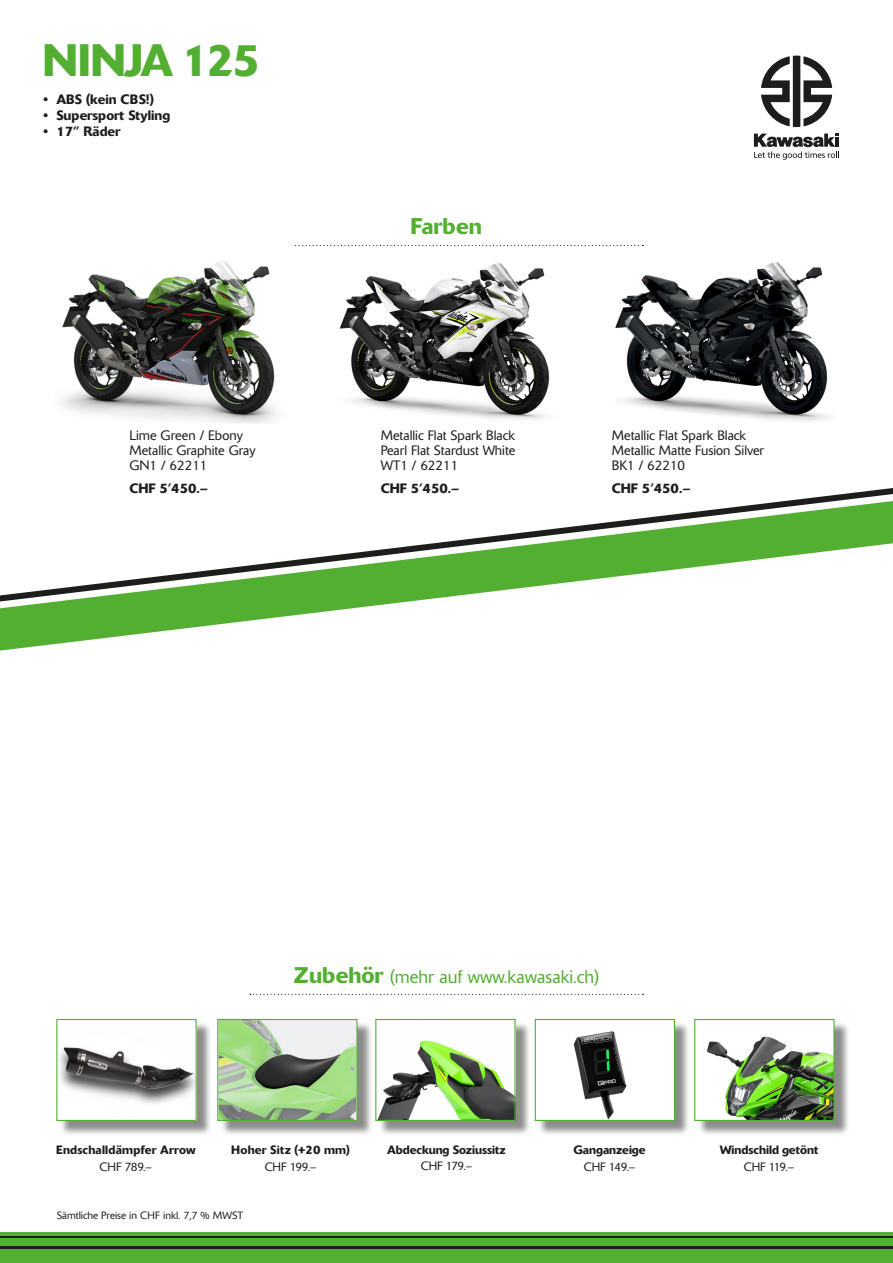
<style>
.page{position:relative;width:893px;height:1263px;background:#fff}
.page>*{position:absolute;margin:0;border:0;box-sizing:border-box;transform-origin:0 0}
.t1{font:500 45px "Delta Pro";letter-spacing:-.055em;color:#53af32}
.t2{font:500 22.5px "Delta Pro";color:#53af32}
.t3{font:300 18px "Delta Pro";color:#53af32}
.t4{font:300 13.5px/15px "Delta Pro";color:#1d1d1b}
.t5{font:500 13.5px "Delta Pro";color:#1d1d1b}
.bijschrift{font:500 12px "Delta Pro";color:#1d1d1b}
.bijschrift-2{font:300 12px "Delta Pro";letter-spacing:-.01em;color:#1d1d1b}
.bijschrift-3{font:500 12px "Delta Pro";letter-spacing:.02em;color:#1d1d1b}
.t6{font:300 10.5px "Delta Pro";color:#1d1d1b}
.s1{font-weight:500;font-size:22.5px}
</style>
<div class="page">
<svg style="left:250px;top:994px;width:393px;height:1px"></svg>
<svg style="left:0;top:608px;width:354px;height:43px"></svg>
<svg style="left:0;top:488px;width:893px;height:120px"></svg>
<img style="left:615px;top:262px;width:213px;height:159px">
<svg style="left:295px;top:245px;width:348px;height:1px"></svg>
<img style="left:340px;top:263px;width:210px;height:157px">
<img style="left:62px;top:261px;width:215px;height:163px">
<div style="left:697px;top:1022px;width:153px;height:114px;background:#1d1d1b;opacity:.51"></div>
<img style="left:697px;top:1022px;width:135px;height:97px">
<div style="left:694px;top:1019px;width:140px;height:102px;border:1px solid #53af32"></div>
<div style="left:538px;top:1022px;width:152px;height:114px;background:#1d1d1b;opacity:.51"></div>
<img style="left:538px;top:1022px;width:135px;height:97px">
<div style="left:535px;top:1019px;width:140px;height:102px;border:1px solid #53af32"></div>
<div style="left:379px;top:1022px;width:152px;height:114px;background:#1d1d1b;opacity:.51"></div>
<img style="left:378px;top:1022px;width:136px;height:97px">
<div style="left:375px;top:1019px;width:141px;height:102px;border:1px solid #53af32"></div>
<div style="left:60px;top:1022px;width:152px;height:114px;background:#1d1d1b;opacity:.51"></div>
<img style="left:59px;top:1022px;width:136px;height:97px">
<div style="left:56px;top:1019px;width:141px;height:102px;border:1px solid #53af32"></div>
<div style="left:220px;top:1022px;width:153px;height:114px;background:#1d1d1b;opacity:.51"></div>
<img style="left:219px;top:1021px;width:137px;height:98px">
<div style="left:217px;top:1019px;width:141px;height:102px;border:1px solid #53af32"></div>
<div style="left:0;top:1233px;width:893px;height:30px;background:#53af32"></div>
<hr style="left:0;top:1236px;width:893px;height:2px;background:#1d1d1b">
<hr style="left:0;top:1246px;width:893px;height:2px;background:#1d1d1b">
<svg style="left:761px;top:56px;width:71px;height:71px"></svg>
<svg style="left:754px;top:134px;width:85px;height:26px"></svg>
<p class="t1" style="left:42px;top:31px;width:219px">NINJA 125</p>
<p class="t5" style="left:44px;top:91px;width:112px">• ABS (kein CBS!)</p>
<p class="t5" style="left:44px;top:107px;width:128px">• Supersport Styling</p>
<p class="t5" style="left:44px;top:123px;width:78px">• 17” Räder</p>
<p class="t4" style="left:129px;top:428px;width:128px">Lime Green / Ebony<br>Metallic Graphite Gray<br>GN1 / 62211</p>
<p class="t5" style="left:129px;top:480px;width:80px">CHF 5’450.–</p>
<p class="t2" style="left:411px;top:212px;width:73px">Farben</p>
<p class="t4" style="left:381px;top:428px;width:136px;text-align:justify">Metallic Flat Spark Black Pearl Flat Stardust White WT1 / 62211</p>
<p class="t5" style="left:381px;top:480px;width:80px">CHF 5’450.–</p>
<p class="t4" style="left:612px;top:428px;width:154px">Metallic Flat Spark Black<br>Metallic Matte Fusion Silver<br>BK1 / 62210</p>
<p class="t5" style="left:612px;top:480px;width:80px">CHF 5’450.–</p>
<p class="t3" style="left:294px;top:965px;width:306px"><span class="s1">Zubehör</span> (mehr auf www.kawasaki.ch)</p>
<p class="bijschrift-3" style="left:56px;top:1142px;width:141px">Endschalldämpfer Arrow</p>
<p class="bijschrift-2" style="left:100px;top:1158px;width:54px">CHF 789.–</p>
<p class="bijschrift-3" style="left:231px;top:1142px;width:120px">Hoher Sitz (+20 mm)</p>
<p class="bijschrift-2" style="left:265px;top:1158px;width:53px">CHF 199.–</p>
<p class="t6" style="left:57px;top:1208px;width:188px">Sämtliche Preise in CHF inkl. 7,7 % MWST</p>
<p class="bijschrift" style="left:387px;top:1142px;width:120px">Abdeckung Soziussitz</p>
<p class="bijschrift-2" style="left:421px;top:1158px;width:53px">CHF 179.–</p>
<p class="bijschrift" style="left:573px;top:1142px;width:74px">Ganganzeige</p>
<p class="bijschrift-2" style="left:584px;top:1158px;width:53px">CHF 149.–</p>
<p class="bijschrift" style="left:720px;top:1142px;width:100px">Windschild getönt</p>
<p class="bijschrift-2" style="left:744px;top:1158px;width:52px">CHF 119.–</p>
</div>
